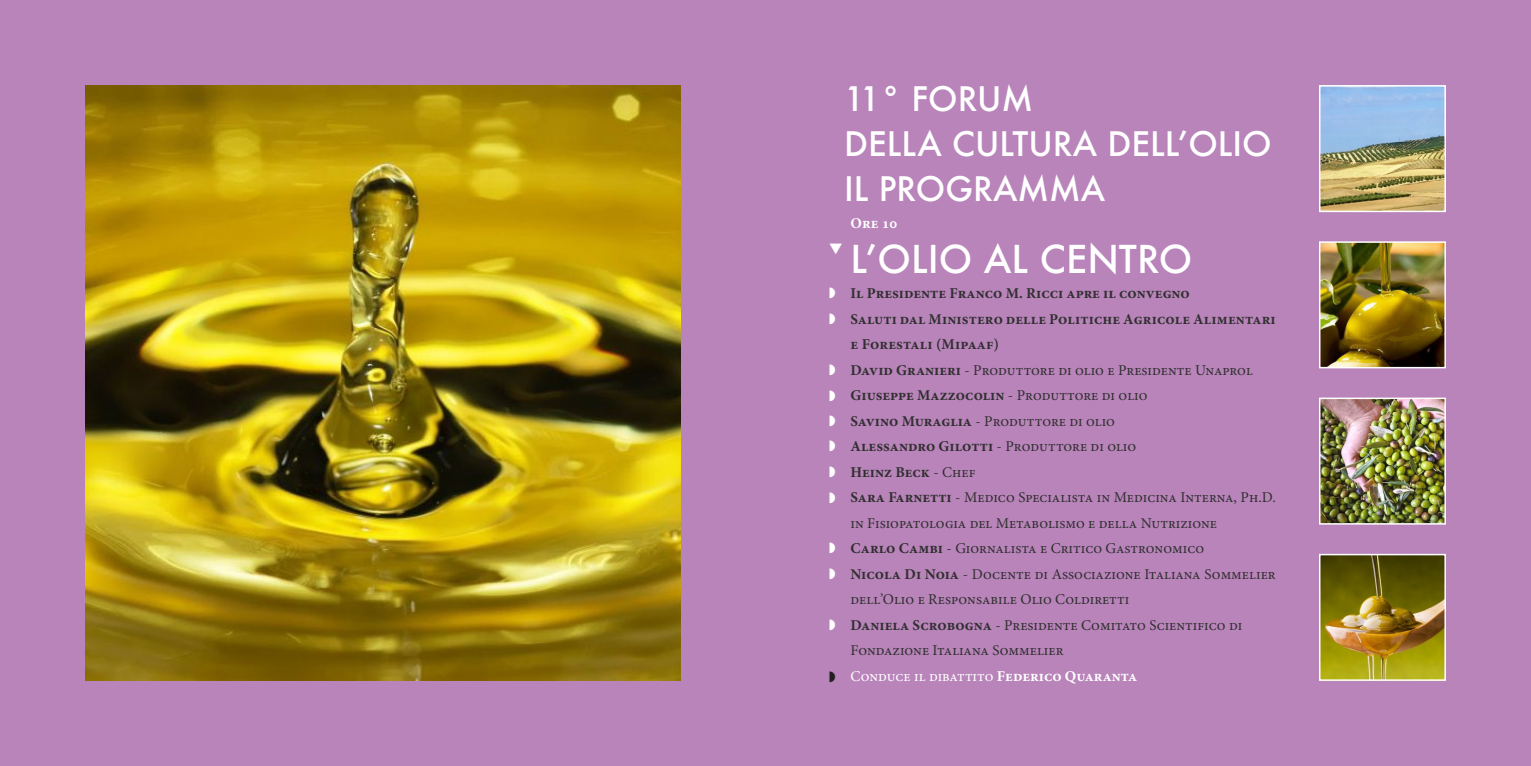
<style>
.page{position:relative;width:1531px;height:766px;background:#fff}
.page>*{position:absolute;margin:0;border:0;box-sizing:border-box;transform-origin:0 0}
.Stile_di_paragrafo_2{font:500 37.5px "Futura";color:#fff}
.Stile_di_paragrafo_2-2{font:500 33px "Futura";color:#fff}
.TESTO{font:15px/25.5px "Minion Pro";color:#312f30}
.TESTO-2{font:700 15px/25.5px "Minion Pro";color:#312f30}
.TESTO-3{font:15px "Minion Pro";color:#fff}
.TESTO-4{font:700 15px "Minion Pro";color:#fff}
.s1{font-weight:700}
.s2{font-weight:400}
</style>
<div class="page">
<div style="left:0;top:0;width:1531px;height:765px;background:#b884ba"></div>
<img style="left:1322px;top:244px;width:121px;height:121px">
<div style="left:1319px;top:241px;width:127px;height:127px;border:2px solid #fff"></div>
<img style="left:1322px;top:88px;width:121px;height:121px">
<div style="left:1319px;top:85px;width:127px;height:127px;border:2px solid #fff"></div>
<img style="left:1322px;top:556px;width:121px;height:121px">
<div style="left:1319px;top:553px;width:127px;height:127px;border:2px solid #fff"></div>
<img style="left:1322px;top:400px;width:121px;height:121px">
<div style="left:1319px;top:397px;width:127px;height:127px;border:2px solid #fff"></div>
<img style="left:85px;top:85px;width:595px;height:595px">
<p class="Stile_di_paragrafo_2-2" style="left:844px;top:76px;width:191px">11° FORUM</p>
<p class="Stile_di_paragrafo_2-2" style="left:844px;top:121px;width:429px">DELLA CULTURA DELL’OLIO</p>
<p class="Stile_di_paragrafo_2-2" style="left:844px;top:166px;width:263px">IL PROGRAMMA</p>
<p class="TESTO-4" style="left:850px;top:212px;width:48px">Ore 10</p>
<p class="Stile_di_paragrafo_2" style="left:850px;top:233px;width:343px">L’OLIO AL CENTRO</p>
<p class="TESTO-2" style="left:850px;top:280px;width:341px">Il Presidente Franco M. Ricci apre il convegno</p>
<p class="TESTO-2" style="left:850px;top:306px;width:427px">Saluti dal Ministero delle Politiche Agricole Alimentari e Forestali (Mipaaf)</p>
<p class="TESTO" style="left:850px;top:357px;width:404px"><span class="s1">David Granieri</span> - Produttore di olio e Presidente Unaprol</p>
<p class="TESTO-2" style="left:850px;top:382px;width:298px">Giuseppe Mazzocolin <span class="s2">- Produttore di olio</span></p>
<p class="TESTO" style="left:850px;top:408px;width:266px"><span class="s1">Savino Muraglia</span> - Produttore di olio</p>
<p class="TESTO-2" style="left:850px;top:433px;width:287px">Alessandro Gilotti <span class="s2">- Produttore di olio</span></p>
<p class="TESTO-2" style="left:850px;top:459px;width:126px">Heinz Beck <span class="s2">- Chef</span></p>
<p class="TESTO" style="left:850px;top:484px;width:427px"><span class="s1">Sara Farnetti</span> - Medico Specialista in Medicina Interna, Ph.D. in Fisiopatologia del Metabolismo e della Nutrizione</p>
<p class="TESTO" style="left:850px;top:535px;width:355px"><span class="s1">Carlo Cambi</span> - Giornalista e Critico Gastronomico</p>
<p class="TESTO" style="left:850px;top:561px;width:427px"><span class="s1">Nicola Di Noia</span> - Docente di Associazione Italiana Sommelier dell’Olio e Responsabile Olio Coldiretti</p>
<p class="TESTO" style="left:850px;top:612px;width:393px"><span class="s1">Daniela Scrobogna</span> - Presidente Comitato Scientifico di<br>Fondazione Italiana Sommelier</p>
<p class="TESTO-3" style="left:850px;top:666px;width:288px">Conduce il dibattito <span class="s1">Federico Quaranta</span></p>
</div>
